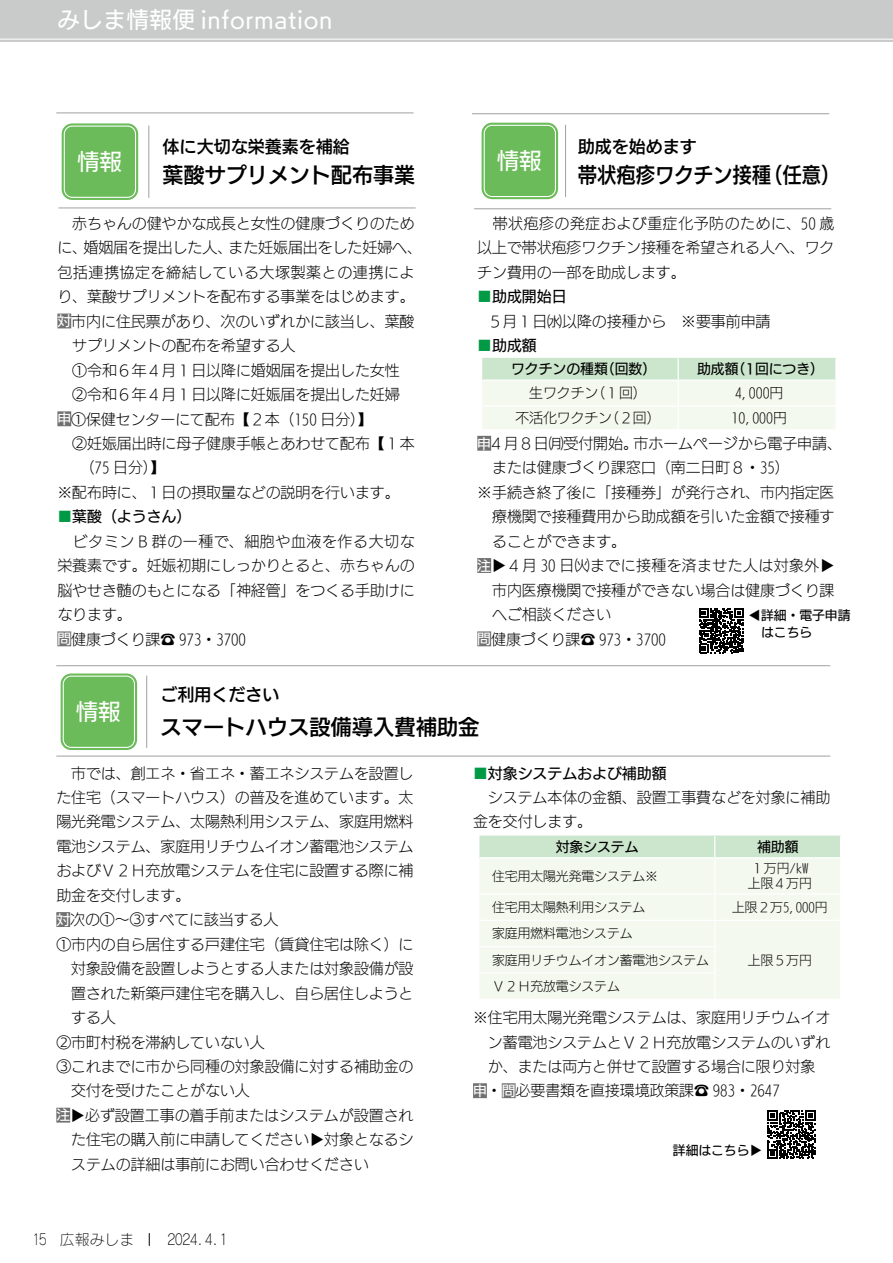
<style>
.page{position:relative;width:893px;height:1263px;background:#fff}
.page>*{position:absolute;margin:0;border:0;box-sizing:border-box;transform-origin:0 0}
.t1{font:22.35px "UD Kakugo Large Pro M";letter-spacing:.03em;color:#fff}
.t2{font:21.3px "UD Kakugo Large Pro DB";color:#000}
.t3{font:21.3px "UD Kakugo Large Pro DB";color:#000;scale:.91 1}
.t4{font:16.95px "UD Kakugo Large Pro DB";color:#000}
.t5{font:14.85px/24.5px "UD Kakugo Large Pro L";color:#000}
.t6{font:14.85px "UD Kakugo Large Pro M";color:#000}
.t7{font:14.85px "UD Kakugo Large Pro L";letter-spacing:.03em;color:#000}
.t8{font:14.85px "UD Kakugo Large Pro L";letter-spacing:.045em;color:#000}
.t9{font:14.85px "Rodin Cattleya Pro L";color:#000}
.t10{font:14.85px "Rodin Cattleya Pro L";color:#000;scale:.8 1}
.t11{font:13.8px "UD Kakugo Large Pro L";color:#000}
.t12{font:13.8px "UD Kakugo Large Pro M";color:#000}
.t13{font:12.75px/14.9px "UD Kakugo Large Pro L";color:#000}
.t14{font:12.75px/17px "UD Kakugo Large Pro M";color:#000}
.s1{font-family:"UD Kakugo Large Pro M";font-size:13.8px;color:#fff}
.s2{font-family:"UD Kakugo Large Pro L";color:#094}
.s3{font-family:"UD Mincho Pro L"}
.s4{font-family:"UD Mincho Pro L";color:#094}
</style>
<div class="page">
<div style="left:0;top:0;width:893px;height:42px;background:#c9caca"></div>
<hr style="left:56px;top:665px;width:774px;height:1px;background:#9fa0a0">
<hr style="left:56px;top:756px;width:774px;height:1px;background:#9fa0a0">
<div style="left:61px;top:673px;width:76px;height:77px;background:#6cbb5a;border-radius:11px"></div>
<div style="left:57px;top:670px;width:83px;height:83px;border:1px solid #fff;border-radius:13px"></div>
<div style="left:63px;top:676px;width:72px;height:72px;border:1px solid #fff;border-radius:8px"></div>
<hr style="left:146px;top:676px;width:1px;height:72px;background:#9fa0a0">
<div style="left:56px;top:912px;width:14px;height:15px;background:#727171"></div>
<div style="left:56px;top:1108px;width:14px;height:14px;background:#727171"></div>
<div style="left:473px;top:1083px;width:14px;height:15px;background:#727171"></div>
<div style="left:502px;top:1083px;width:14px;height:15px;background:#727171"></div>
<div style="left:57px;top:314px;width:14px;height:14px;background:#727171"></div>
<div style="left:57px;top:411px;width:14px;height:15px;background:#727171"></div>
<div style="left:57px;top:631px;width:14px;height:15px;background:#727171"></div>
<div style="left:62px;top:123px;width:76px;height:77px;background:#6cbb5a;border-radius:11px"></div>
<div style="left:58px;top:120px;width:83px;height:83px;border:1px solid #fff;border-radius:13px"></div>
<div style="left:64px;top:126px;width:72px;height:72px;border:1px solid #fff;border-radius:8px"></div>
<hr style="left:58px;top:208px;width:358px;height:1px;background:#9fa0a0">
<hr style="left:149px;top:126px;width:1px;height:72px;background:#9fa0a0">
<hr style="left:56px;top:113px;width:358px;height:1px;background:#9fa0a0">
<div style="left:482px;top:123px;width:76px;height:76px;background:#6cbb5a;border-radius:11px"></div>
<div style="left:478px;top:119px;width:83px;height:83px;border:1px solid #fff;border-radius:13px"></div>
<div style="left:484px;top:125px;width:72px;height:72px;border:1px solid #fff;border-radius:8px"></div>
<hr style="left:565px;top:125px;width:1px;height:72px;background:#9fa0a0">
<div style="left:477px;top:436px;width:14px;height:15px;background:#727171"></div>
<div style="left:477px;top:558px;width:14px;height:15px;background:#727171"></div>
<div style="left:477px;top:631px;width:14px;height:15px;background:#727171"></div>
<hr style="left:474px;top:209px;width:357px;height:1px;background:#9fa0a0">
<hr style="left:472px;top:113px;width:357px;height:1px;background:#9fa0a0">
<svg style="left:482px;top:358px;width:354px;height:71px"></svg>
<hr style="left:835px;top:407px;width:2px;height:22px;background:#fff">
<div style="left:480px;top:859px;width:360px;height:140px;background:#f4f9ef"></div>
<div style="left:479px;top:835px;width:362px;height:23px;background:#cce6cd"></div>
<hr style="left:480px;top:857px;width:235px;height:1px;background:#fff">
<hr style="left:480px;top:893px;width:235px;height:2px;background:#fff">
<hr style="left:480px;top:920px;width:235px;height:1px;background:#fff">
<hr style="left:480px;top:946px;width:235px;height:1px;background:#fff">
<hr style="left:480px;top:972px;width:235px;height:2px;background:#fff">
<hr style="left:715px;top:857px;width:126px;height:1px;background:#fff">
<hr style="left:714px;top:858px;width:1px;height:35px;background:#fff">
<hr style="left:715px;top:893px;width:126px;height:2px;background:#fff">
<hr style="left:715px;top:920px;width:126px;height:1px;background:#fff">
<svg style="left:714px;top:895px;width:1px;height:104px"></svg>
<svg style="left:767px;top:1110px;width:49px;height:49px"></svg>
<svg style="left:699px;top:608px;width:45px;height:45px"></svg>
<svg style="left:149px;top:1233px;width:1px;height:13px"></svg>
<h1 class="t1" style="left:57px;top:2px;width:277px">みしま情報便 information</h1>
<h1 class="t1" style="left:77px;top:144px;width:46px">情報</h1>
<p class="t4" style="left:163px;top:132px;width:189px">体に大切な栄養素を補給</p>
<h2 class="t2" style="left:163px;top:157px;width:254px">葉酸サプリメント配布事業</h2>
<p class="t5" style="left:57px;top:211px;width:359px">　赤ちゃんの健やかな成長と女性の健康づくりのため</p>
<p class="t5" style="left:57px;top:235px;width:366px">に、婚姻届を提出した人、また妊娠届出をした妊婦へ、</p>
<p class="t8" style="left:57px;top:260px;width:359px">包括連携協定を締結している大塚製薬との連携によ</p>
<p class="t5" style="left:57px;top:284px;width:359px">り、葉酸サプリメントを配布する事業をはじめます。</p>
<p class="t5" style="left:57px;top:308px;width:359px"><span class="s1">対</span>市内に住民票があり、次のいずれかに該当し、葉酸</p>
<p class="t5" style="left:72px;top:333px;width:225px">サプリメントの配布を希望する人</p>
<p class="t5" style="left:57px;top:357px;width:344px">　①令和６年４月１日以降に婚姻届を提出した女性</p>
<p class="t5" style="left:57px;top:382px;width:344px">　②令和６年４月１日以降に妊娠届を提出した妊婦</p>
<p class="t5" style="left:57px;top:406px;width:317px"><span class="s1">申</span>①保健センターにて配布【２本（150 日分）】</p>
<p class="t5" style="left:57px;top:431px;width:359px">　②妊娠届出時に母子健康手帳とあわせて配布【１本</p>
<p class="t5" style="left:57px;top:455px;width:109px">　　（75 日分）】</p>
<p class="t5" style="left:57px;top:480px;width:344px">※配布時に、１日の摂取量などの説明を行います。</p>
<p class="t6" style="left:57px;top:505px;width:135px"><span class="s2">■</span>葉酸（ようさん）</p>
<p class="t5" style="left:57px;top:528px;width:359px;text-indent:16px">ビタミン B 群の一種で、細胞や血液を作る大切な栄養素です。妊娠初期にしっかりとると、赤ちゃんの脳やせき髄のもとになる「神経管」をつくる手助けになります。<br><span class="s1">問</span>健康づくり課<span class="s3">☎</span> ９73・3700</p>
<h1 class="t1" style="left:497px;top:143px;width:46px">情報</h1>
<p class="t4" style="left:578px;top:133px;width:121px">助成を始めます</p>
<h2 class="t3" style="left:578px;top:158px;width:290px">帯状疱疹ワクチン接種（任意）</h2>
<p class="t5" style="left:477px;top:211px;width:359px;text-align:justify">　帯状疱疹の発症および重症化予防のために、50 歳以上で帯状疱疹ワクチン接種を希望される人へ、ワクチン費用の一部を助成します。</p>
<p class="t6" style="left:477px;top:285px;width:91px"><span class="s2">■</span>助成開始日</p>
<p class="t5" style="left:488px;top:308px;width:284px">５月１日㈬以降の接種から　※要事前申請</p>
<p class="t6" style="left:477px;top:333px;width:61px"><span class="s2">■</span>助成額</p>
<p class="t12" style="left:511px;top:358px;width:147px">ワクチンの種類（回数）</p>
<p class="t12" style="left:697px;top:358px;width:129px">助成額（1回につき）</p>
<p class="t11" style="left:529px;top:382px;width:119px">生ワクチン（１回）</p>
<p class="t11" style="left:735px;top:382px;width:50px">4,000円</p>
<p class="t11" style="left:515px;top:407px;width:147px">不活化ワクチン（２回）</p>
<p class="t11" style="left:732px;top:407px;width:57px">10,000円</p>
<p class="t5" style="left:477px;top:431px;width:366px"><span class="s1">申</span>4 月 8 日㈪受付開始。市ホームページから電子申請、</p>
<p class="t5" style="left:492px;top:455px;width:299px">または健康づくり課窓口（南二日町８・35）</p>
<p class="t5" style="left:477px;top:480px;width:359px">※手続き終了後に「接種券」が発行され、市内指定医</p>
<p class="t5" style="left:492px;top:504px;width:344px">療機関で接種費用から助成額を引いた金額で接種す</p>
<p class="t5" style="left:492px;top:528px;width:135px">ることができます。</p>
<p class="t7" style="left:477px;top:554px;width:359px"><span class="s1">注</span>▶４月 30 日㈫までに接種を済ませた人は対象外▶</p>
<p class="t5" style="left:492px;top:577px;width:344px">市内医療機関で接種ができない場合は健康づくり課</p>
<p class="t5" style="left:492px;top:602px;width:121px">へご相談ください</p>
<p class="t5" style="left:477px;top:626px;width:190px"><span class="s1">問</span>健康づくり課<span class="s3">☎</span> ９73・3700</p>
<p class="t14" style="left:761px;top:607px;width:91px;text-indent:-13px">◀詳細・電子申請はこちら</p>
<h1 class="t1" style="left:76px;top:694px;width:46px">情報</h1>
<p class="t4" style="left:161px;top:681px;width:121px">ご利用ください</p>
<h2 class="t2" style="left:161px;top:709px;width:320px">スマートハウス設備導入費補助金</h2>
<p class="t5" style="left:56px;top:760px;width:359px">　市では、創エネ・省エネ・蓄エネシステムを設置し</p>
<p class="t5" style="left:56px;top:785px;width:359px">た住宅（スマートハウス）の普及を進めています。太</p>
<p class="t5" style="left:56px;top:809px;width:359px">陽光発電システム、太陽熱利用システム、家庭用燃料</p>
<p class="t5" style="left:56px;top:834px;width:359px">電池システム、家庭用リチウムイオン蓄電池システム</p>
<p class="t5" style="left:56px;top:858px;width:359px">およびＶ２Ｈ充放電システムを住宅に設置する際に補</p>
<p class="t5" style="left:56px;top:882px;width:135px">助金を交付します。</p>
<p class="t5" style="left:56px;top:907px;width:224px"><span class="s1">対</span>次の①～③すべてに該当する人</p>
<p class="t5" style="left:56px;top:931px;width:359px">①市内の自ら居住する戸建住宅（賃貸住宅は除く）に</p>
<p class="t5" style="left:71px;top:956px;width:344px">対象設備を設置しようとする人または対象設備が設</p>
<p class="t5" style="left:71px;top:980px;width:344px">置された新築戸建住宅を購入し、自ら居住しようと</p>
<p class="t5" style="left:71px;top:1005px;width:46px">する人</p>
<p class="t5" style="left:56px;top:1029px;width:210px">②市町村税を滞納していない人</p>
<p class="t5" style="left:56px;top:1054px;width:359px">③これまでに市から同種の対象設備に対する補助金の</p>
<p class="t5" style="left:71px;top:1078px;width:180px">交付を受けたことがない人</p>
<p class="t5" style="left:56px;top:1102px;width:359px"><span class="s1">注</span>▶必ず設置工事の着手前またはシステムが設置され</p>
<p class="t5" style="left:71px;top:1127px;width:344px">た住宅の購入前に申請してください▶対象となるシ</p>
<p class="t5" style="left:71px;top:1151px;width:299px">ステムの詳細は事前にお問い合わせください</p>
<p class="t10" style="left:32px;top:1230px;width:129px">15 広報みしま</p>
<p class="t9" style="left:168px;top:1230px;width:61px">２０２4．４．1</p>
<p class="t6" style="left:473px;top:761px;width:195px"><span class="s4">■</span>対象システムおよび補助額</p>
<p class="t5" style="left:473px;top:785px;width:359px">　システム本体の金額、設置工事費などを対象に補助金を交付します。</p>
<p class="t12" style="left:556px;top:835px;width:84px">対象システム</p>
<p class="t12" style="left:757px;top:835px;width:43px">補助額</p>
<p class="t13" style="left:492px;top:868px;width:167px">住宅用太陽光発電システム※</p>
<p class="t13" style="left:748px;top:861px;width:65px">１万円／ｋＷ上限４万円</p>
<p class="t13" style="left:492px;top:899px;width:167px">住宅用太陽熱利用システム　</p>
<p class="t13" style="left:732px;top:899px;width:97px">上限２万5,000円</p>
<p class="t13" style="left:492px;top:920px;width:218px;line-height:26.4px">家庭用燃料電池システム<br>家庭用リチウムイオン蓄電池システム</p>
<p class="t13" style="left:748px;top:952px;width:65px">上限５万円</p>
<p class="t13" style="left:492px;top:978px;width:129px">Ｖ２Ｈ充放電システム</p>
<p class="t5" style="left:473px;top:1005px;width:359px">※住宅用太陽光発電システムは、家庭用リチウムイオ</p>
<p class="t5" style="left:488px;top:1029px;width:344px">ン蓄電池システムとＶ２Ｈ充放電システムのいずれ</p>
<p class="t5" style="left:488px;top:1054px;width:329px">か、または両方と併せて設置する場合に限り対象</p>
<p class="t5" style="left:473px;top:1078px;width:308px"><span class="s1">申</span>・<span class="s1">問</span>必要書類を直接環境政策課<span class="s3">☎</span> ９83・2647</p>
<p class="t14" style="left:673px;top:1141px;width:91px">詳細はこちら▶</p>
</div>
